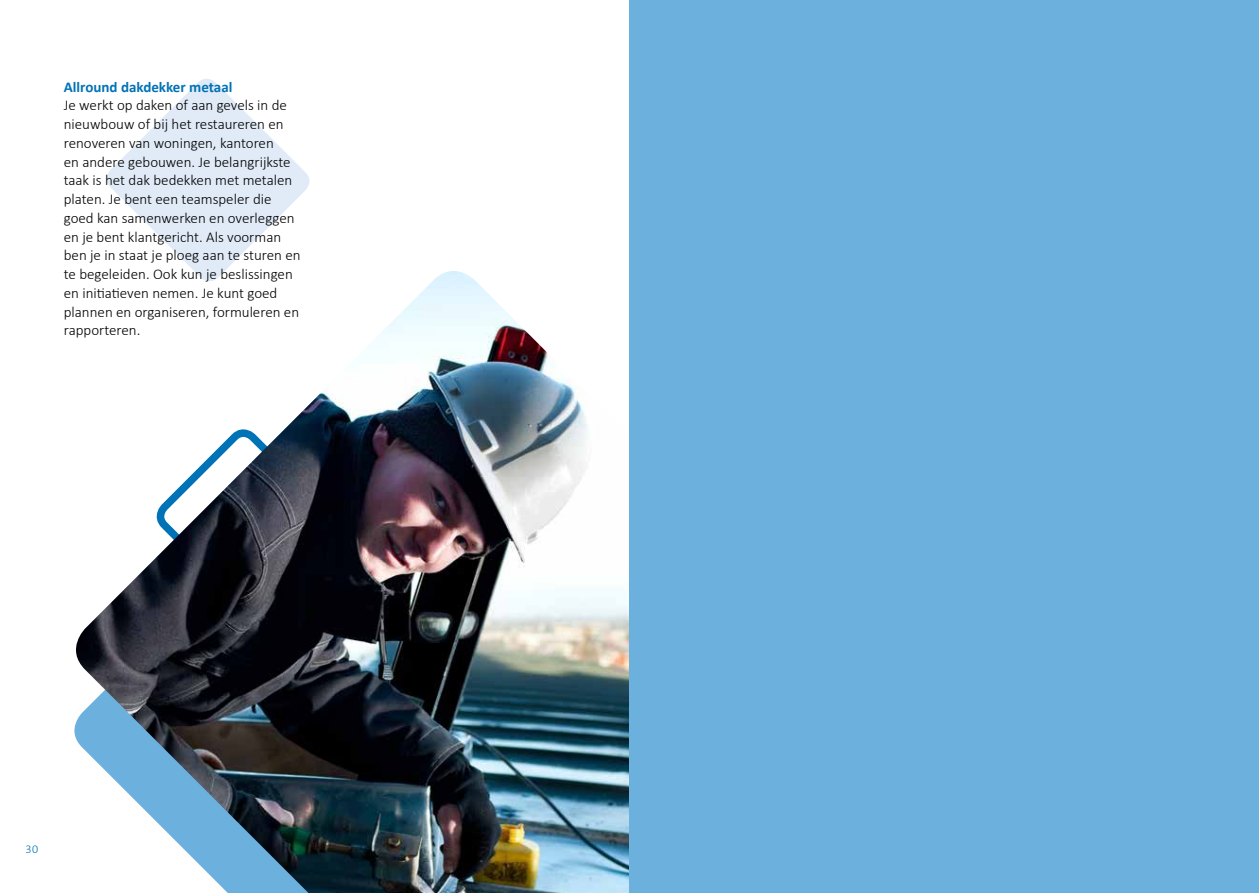
<style>
.page{position:relative;width:1259px;height:893px;background:#fff}
.page>*{position:absolute;margin:0;border:0;box-sizing:border-box;transform-origin:0 0}
.t1{font:300 15px/18.8px "Calibri";color:#000}
.t2{font:700 15px "Calibri";color:#0072b6}
.t3{font:300 12px "Calibri";color:#0072b6}
</style>
<div class="page">
<svg style="left:107px;top:79px;width:203px;height:192px"></svg>
<img style="left:74px;top:271px;width:555px;height:622px">
<div style="left:629px;top:0;width:630px;height:893px;background:#6cb1dd"></div>
<p class="t2" style="left:64px;top:77px;width:170px">Allround dakdekker metaal</p>
<p class="t1" style="left:64px;top:96px;width:238px">Je werkt op daken of aan gevels in de nieuwbouw of bij het restaureren en renoveren van woningen, kantoren<br>en andere gebouwen. Je belangrijkste taak is het dak bedekken met metalen platen. Je bent een teamspeler die goed kan samenwerken en overleggen en je bent klantgericht. Als voorman ben je in staat je ploeg aan te sturen en te begeleiden. Ook kun je beslissingen en initiatieven nemen. Je kunt goed plannen en organiseren, formuleren en rapporteren.</p>
<p class="t3" style="left:26px;top:842px;width:14px">30</p>
</div>
